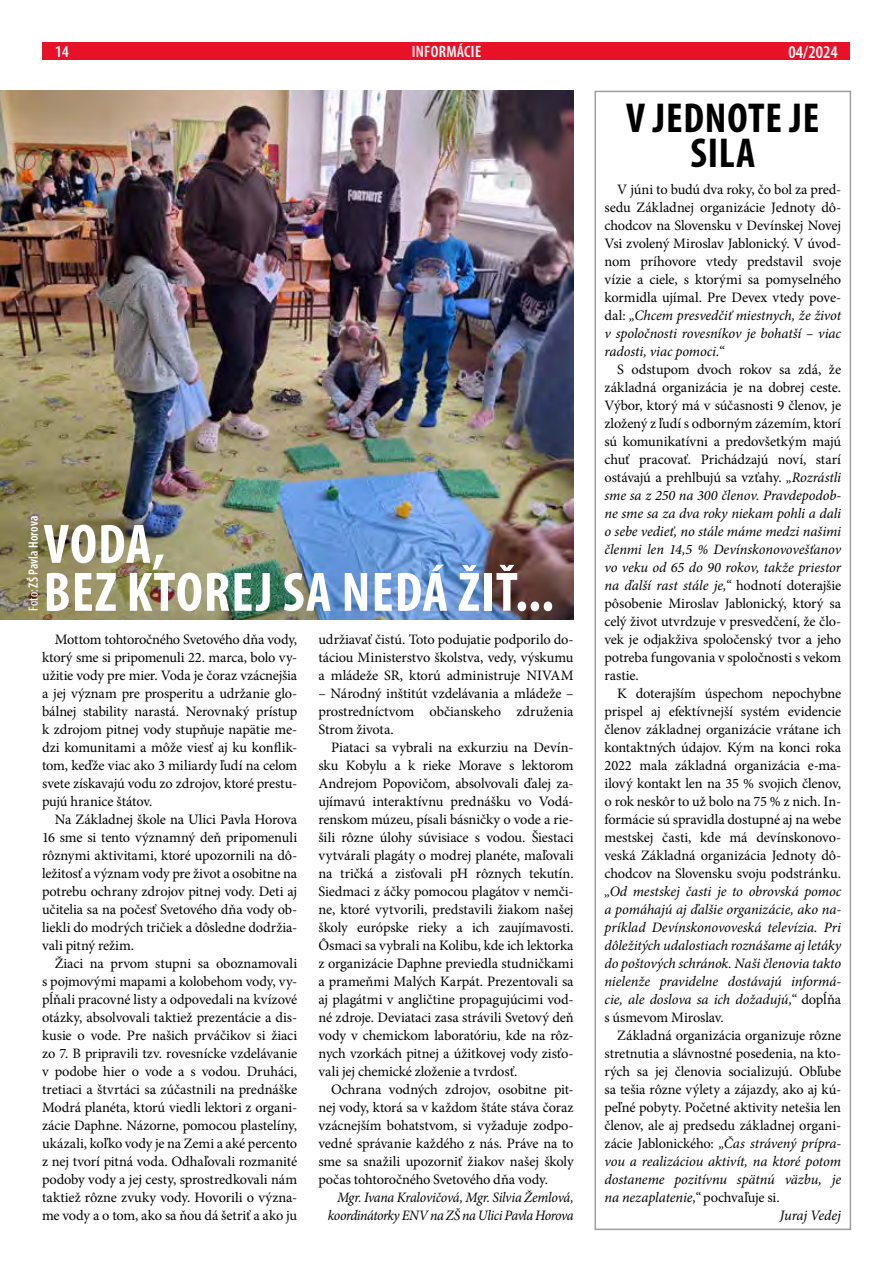
<style>
.page{position:relative;width:893px;height:1263px;background:#fff}
.page>*{position:absolute;margin:0;border:0;box-sizing:border-box;transform-origin:0 0}
.t1{font:700 condensed 55.95px "Myriad Pro";letter-spacing:.02em;color:#fff}
.t2{font:700 condensed 42px/34.5px "Myriad Pro";letter-spacing:.02em;color:#000;text-align:center}
.t3{font:600 condensed 18px "Myriad Pro";letter-spacing:.015em;color:#fff}
.t4{font:600 condensed 16.5px "Myriad Pro";letter-spacing:.02em;color:#fff}
.t5{font:14.4px/18px "Minion Pro";letter-spacing:-.01em;color:#000;text-align:justify}
.t6{font:italic 14.4px/18px "Minion Pro";letter-spacing:-.01em;color:#000;text-align:justify}
.t7{font:italic 14.4px/18px "Minion Pro";letter-spacing:-.03em;color:#000;text-align:right;scale:.96 1}
.t8{font:600 condensed 13.5px "Myriad Pro";letter-spacing:.01em;color:#fff}
.s1{font-weight:400}
.s2{font-style:italic}
.s3{font-style:normal}
</style>
<div class="page">
<div style="left:594px;top:91px;width:257px;height:1139px;border:2px solid #9d9e9e"></div>
<img style="left:0;top:91px;width:574px;height:529px">
<div style="left:43px;top:43px;width:807px;height:17px;background:#e71228"></div>
<p class="t4" style="left:55px;top:42px;width:15px">14</p>
<p class="t4" style="left:412px;top:42px;width:71px">INFORMÁCIE</p>
<p class="t4" style="left:378px;top:42px;width:139px">ČO JE NOVÉ V DEVÍNSKEJ</p>
<p class="t3" style="left:413px;top:41px;width:68px">ROZHOVOR</p>
<p class="t3" style="left:789px;top:41px;width:51px">04/2024</p>
<p class="t8" style="left:25px;top:611px;width:96px;rotate:-90deg"><span class="s1">Foto:</span>ZŠ Pavla Horova</p>
<h1 class="t1" style="left:44px;top:509px;width:123px">VODA,</h1>
<h1 class="t1" style="left:44px;top:557px;width:512px">BEZ KTOREJ SA NEDÁ ŽIŤ...</h1>
<p class="t5" style="left:42px;top:630px;width:257px;text-indent:13px">Mottom tohtoročného Svetového dňa vody, ktorý sme si pripomenuli 22. marca, bolo vy&shy;užitie vody pre mier. Voda je čoraz vzácnejšia a jej význam pre prosperitu a udržanie glo&shy;bálnej stability narastá. Nerovnaký prístup k zdrojom pitnej vody stupňuje napätie me&shy;dzi komunitami a môže viesť aj ku konflik&shy;tom, keďže viac ako 3 miliardy ľudí na celom svete získavajú vodu zo zdrojov, ktoré prestu&shy;pujú hranice štátov.</p>
<p class="t5" style="left:42px;top:810px;width:257px;text-indent:13px">Na Základnej škole na Ulici Pavla Horova 16 sme si tento významný deň pripomenuli rôznymi aktivitami, ktoré upozornili na dô&shy;ležitosť a význam vody pre život a osobitne na potrebu ochrany zdrojov pitnej vody. Deti aj učitelia sa na počesť Svetového dňa vody ob&shy;liekli do modrých tričiek a dôsledne dodržia&shy;vali pitný režim.</p>
<p class="t5" style="left:42px;top:954px;width:257px;text-indent:13px">Žiaci na prvom stupni sa oboznamovali s pojmovými mapami a kolobehom vody, vy&shy;pĺňali pracovné listy a odpovedali na kvízové otázky, absolvovali taktiež prezentácie a dis&shy;kusie o vode. Pre našich prváčikov si žiaci zo 7. B pripravili tzv. rovesnícke vzdelávanie v podobe hier o vode a s vodou. Druháci, tretiaci a štvrtáci sa zúčastnili na prednáške Modrá planéta, ktorú viedli lektori z organi&shy;zácie Daphne. Názorne, pomocou plastelíny, ukázali, koľko vody je na Zemi a aké percento z nej tvorí pitná voda. Odhaľovali rozmanité podoby vody a jej cesty, sprostredkovali nám taktiež rôzne zvuky vody. Hovorili o význa&shy;me vody a o tom, ako sa ňou dá šetriť a ako ju</p>
<p class="t5" style="left:318px;top:630px;width:257px">udržiavať čistú. Toto podujatie podporilo do&shy;táciou Ministerstvo školstva, vedy, výskumu a mládeže SR, ktorú administruje NIVAM</p>
<p class="t5" style="left:318px;top:684px;width:257px">– Národný inštitút vzdelávania a mládeže – prostredníctvom občianskeho združenia Strom života.</p>
<p class="t5" style="left:318px;top:738px;width:257px;text-indent:13px">Piataci sa vybrali na exkurziu na Devín&shy;sku Kobylu a k rieke Morave s lektorom Andrejom Popovičom, absolvovali ďalej za&shy;ujímavú interaktívnu prednášku vo Vodá&shy;renskom múzeu, písali básničky o vode a rie&shy;šili rôzne úlohy súvisiace s vodou. Šiestaci vytvárali plagáty o modrej planéte, maľovali na tričká a zisťovali pH rôznych tekutín.<br>Siedmaci z áčky pomocou plagátov v nemči&shy;ne, ktoré vytvorili, predstavili žiakom našej školy európske rieky a ich zaujímavosti.<br>Ôsmaci sa vybrali na Kolibu, kde ich lektorka z organizácie Daphne previedla studničkami a prameňmi Malých Karpát. Prezentovali sa aj plagátmi v angličtine propagujúcimi vod&shy;né zdroje. Deviataci zasa strávili Svetový deň vody v chemickom laboratóriu, kde na rôz&shy;nych vzorkách pitnej a úžitkovej vody zisťo&shy;vali jej chemické zloženie a tvrdosť.</p>
<p class="t5" style="left:318px;top:1080px;width:257px;text-indent:13px">Ochrana vodných zdrojov, osobitne pit&shy;nej vody, ktorá sa v každom štáte stáva čoraz vzácnejším bohatstvom, si vyžaduje zodpo&shy;vedné správanie každého z nás. Práve na to sme sa snažili upozorniť žiakov našej školy počas tohtoročného Svetového dňa vody.</p>
<p class="t7" style="left:328px;top:1188px;width:258px">Mgr. Ivana Kralovičová, Mgr. Silvia Žemlová, koordinátorky ENV na ZŠ na Ulici Pavla Horova</p>
<h2 class="t2" style="left:626px;top:100px;width:195px">V JEDNOTE JE<br>SILA</h2>
<p class="t5" style="left:604px;top:180px;width:238px;text-indent:13px">V júni to budú dva roky, čo bol za pred&shy;sedu Základnej organizácie Jednoty dô&shy;chodcov na Slovensku v Devínskej Novej Vsi zvolený Miroslav Jablonický. V úvod&shy;nom príhovore vtedy predstavil svoje vízie a ciele, s ktorými sa pomyselného kormidla ujímal. Pre Devex vtedy pove&shy;dal: <span class="s2">„Chcem presvedčiť miestnych, že život v spoločnosti rovesníkov je bohatší – viac radosti, viac pomoci.“</span></p>
<p class="t5" style="left:604px;top:360px;width:238px;text-indent:13px">S odstupom dvoch rokov sa zdá, že základná organizácia je na dobrej ceste.<br>Výbor, ktorý má v súčasnosti 9 členov, je zložený z ľudí s odborným zázemím, ktorí sú komunikatívni a predovšetkým majú chuť pracovať. Prichádzajú noví, starí ostávajú a prehlbujú sa vzťahy. <span class="s2">„Rozrástli sme sa z 250 na 300 členov. Pravdepodob&shy;ne sme sa za dva roky niekam pohli a dali o sebe vedieť, no stále máme medzi našimi členmi len 14,5 % Devínskonovovešťanov vo veku od 65 do 90 rokov, takže priestor na ďalší rast stále je,“</span> hodnotí doterajšie pôsobenie Miroslav Jablonický, ktorý sa celý život utvrdzuje v presvedčení, že člo&shy;vek je odjakživa spoločenský tvor a jeho potreba fungovania v spoločnosti s vekom rastie.</p>
<p class="t5" style="left:604px;top:684px;width:238px;text-indent:13px">K doterajším úspechom nepochybne prispel aj efektívnejší systém evidencie členov základnej organizácie vrátane ich kontaktných údajov. Kým na konci roka 2022 mala základná organizácia e-ma&shy;ilový kontakt len na 35 % svojich členov, o rok neskôr to už bolo na 75 % z nich. In&shy;formácie sú spravidla dostupné aj na webe mestskej časti, kde má devínskonovo&shy;veská Základná organizácia Jednoty dô&shy;chodcov na Slovensku svoju podstránku.</p>
<p class="t6" style="left:604px;top:882px;width:238px">„Od mestskej časti je to obrovská pomoc a pomáhajú aj ďalšie organizácie, ako na&shy;príklad Devínskonovoveská televízia. Pri dôležitých udalostiach roznášame aj letáky do poštových schránok. Naši členovia takto nielenže pravidelne dostávajú informá&shy;cie, ale doslova sa ich dožadujú,“ <span class="s3">dopĺňa s úsmevom Miroslav.</span></p>
<p class="t5" style="left:617px;top:1026px;width:225px">Základná organizácia organizuje rôzne</p>
<p class="t5" style="left:604px;top:1044px;width:238px">stretnutia a slávnostné posedenia, na kto-</p>
<p class="t5" style="left:604px;top:1062px;width:238px">rých sa jej členovia socializujú. Obľube</p>
<p class="t5" style="left:604px;top:1080px;width:238px">sa tešia rôzne výlety a zájazdy, ako aj kú-</p>
<p class="t5" style="left:604px;top:1098px;width:238px">peľné pobyty. Početné aktivity netešia len</p>
<p class="t5" style="left:604px;top:1116px;width:238px">členov, ale aj predsedu základnej organi-</p>
<p class="t6" style="left:604px;top:1134px;width:238px"><span class="s3">zácie Jablonického:</span> „Čas strávený prípra-</p>
<p class="t6" style="left:604px;top:1152px;width:238px">vou a realizáciou aktivít, na ktoré potom</p>
<p class="t6" style="left:604px;top:1170px;width:238px">dostaneme pozitívnu spätnú väzbu, je</p>
<p class="t6" style="left:604px;top:1188px;width:177px">na nezaplatenie,“ <span class="s3">pochvaľuje si.</span></p>
<p class="t6" style="left:780px;top:1206px;width:63px">Juraj Vedej</p>
</div>
